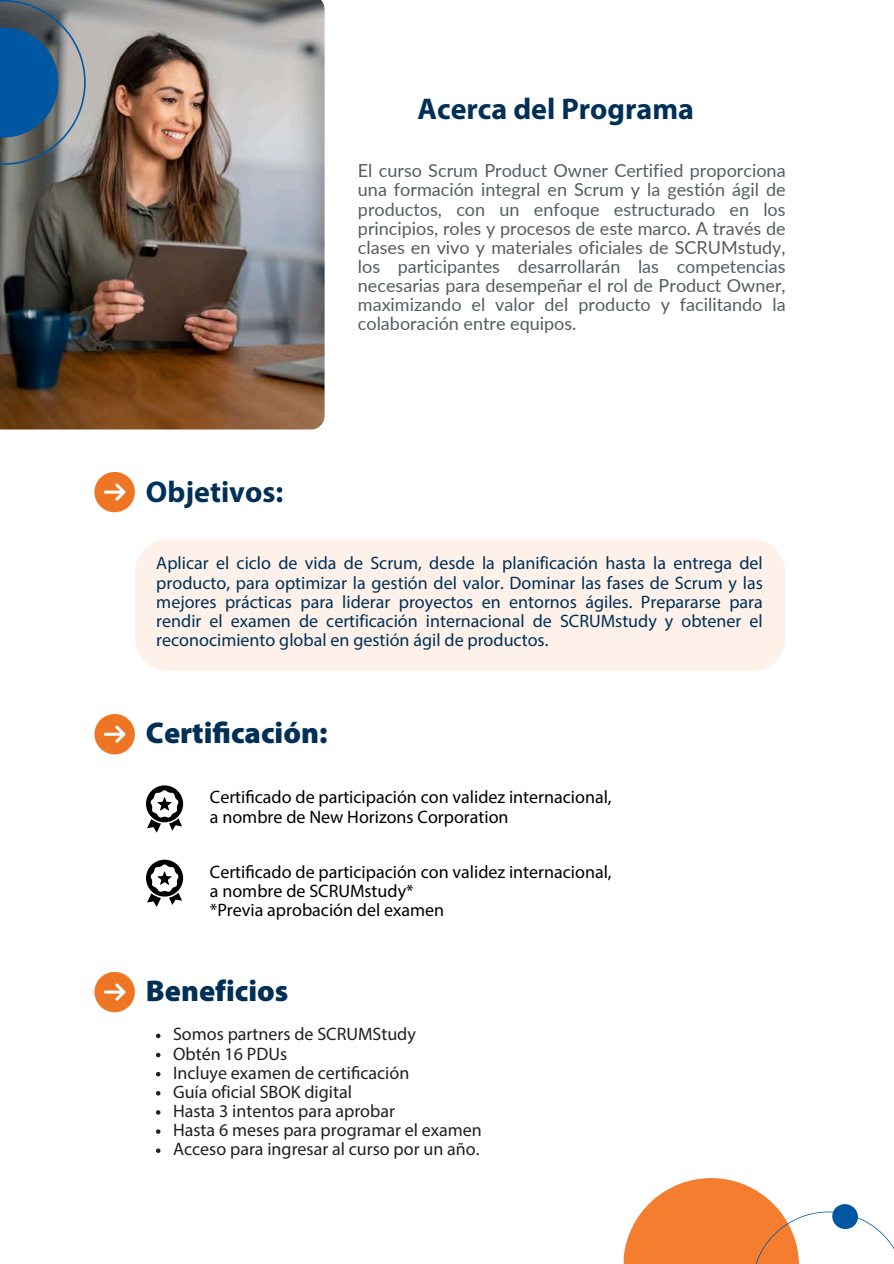
<style>
.page{position:relative;width:894px;height:1264px;background:#fff}
.page>*{position:absolute;margin:0;border:0;box-sizing:border-box;transform-origin:0 0}
.t1{font:700 30px "Myriad Pro";color:#003057}
.t2{font:900 30px "Myriad Pro";color:#003057}
.t3{font:18px/19.2px "Lato";color:#555c60;text-align:justify}
.t4{font:18px/19.2px "Myriad Pro";color:#003057;text-align:justify}
.t5{font:18px/19.2px "Myriad Pro";color:#000}
.t6{font:18px/19.2px "Myriad Pro";color:#231f20}
</style>
<div class="page">
<img style="left:0;top:0;width:324px;height:429px">
<svg style="left:0;top:0;width:86px;height:165px;background:#50728e"></svg>
<div style="left:135px;top:539px;width:650px;height:132px;background:#fdf1e9"></div>
<svg style="left:94px;top:472px;width:41px;height:40px"></svg>
<svg style="left:94px;top:714px;width:41px;height:40px"></svg>
<svg style="left:146px;top:785px;width:37px;height:47px"></svg>
<svg style="left:146px;top:859px;width:37px;height:48px"></svg>
<svg style="left:623px;top:1178px;width:270px;height:85px"></svg>
<svg style="left:94px;top:972px;width:41px;height:40px"></svg>
<svg style="left:156px;top:1033px;width:4px;height:5px"></svg>
<svg style="left:156px;top:1052px;width:4px;height:5px"></svg>
<svg style="left:156px;top:1072px;width:4px;height:4px"></svg>
<svg style="left:156px;top:1091px;width:4px;height:4px"></svg>
<svg style="left:156px;top:1110px;width:4px;height:4px"></svg>
<svg style="left:156px;top:1129px;width:4px;height:4px"></svg>
<svg style="left:156px;top:1148px;width:4px;height:4px"></svg>
<h1 class="t1" style="left:417px;top:96px;width:278px">Acerca del Programa</h1>
<h1 class="t1" style="left:146px;top:479px;width:139px">Objetivos:</h1>
<p class="t3" style="left:358px;top:161px;width:429px">El curso Scrum Product Owner Certified proporciona una formación integral en Scrum y la gestión ágil de productos, con un enfoque estructurado en los principios, roles y procesos de este marco. A través de clases en vivo y materiales oficiales de SCRUMstudy, los participantes desarrollarán las competencias necesarias para desempeñar el rol de Product Owner, maximizando el valor del producto y facilitando la colaboración entre equipos.</p>
<p class="t4" style="left:156px;top:555px;width:608px">Aplicar el ciclo de vida de Scrum, desde la planificación hasta la entrega del producto, para optimizar la gestión del valor. Dominar las fases de Scrum y las mejores prácticas para liderar proyectos en entornos ágiles. Prepararse para rendir el examen de certificación internacional de SCRUMstudy y obtener el reconocimiento global en gestión ágil de productos.</p>
<h1 class="t2" style="left:146px;top:721px;width:183px">Certificación:</h1>
<p class="t5" style="left:210px;top:789px;width:403px">Certificado de participación con validez internacional, a nombre de New Horizons Corporation</p>
<p class="t5" style="left:210px;top:863px;width:403px">Certificado de participación con validez internacional, a nombre de SCRUMstudy*<br>*Previa aprobación del examen</p>
<h1 class="t2" style="left:146px;top:978px;width:144px">Beneficios</h1>
<p class="t6" style="left:173px;top:1026px;width:310px">Somos partners de SCRUMStudy<br>Obtén 16 PDUs<br>Incluye examen de certificación<br>Guía oficial SBOK digital<br>Hasta 3 intentos para aprobar<br>Hasta 6 meses para programar el examen<br>Acceso para ingresar al curso por un año.</p>
</div>
